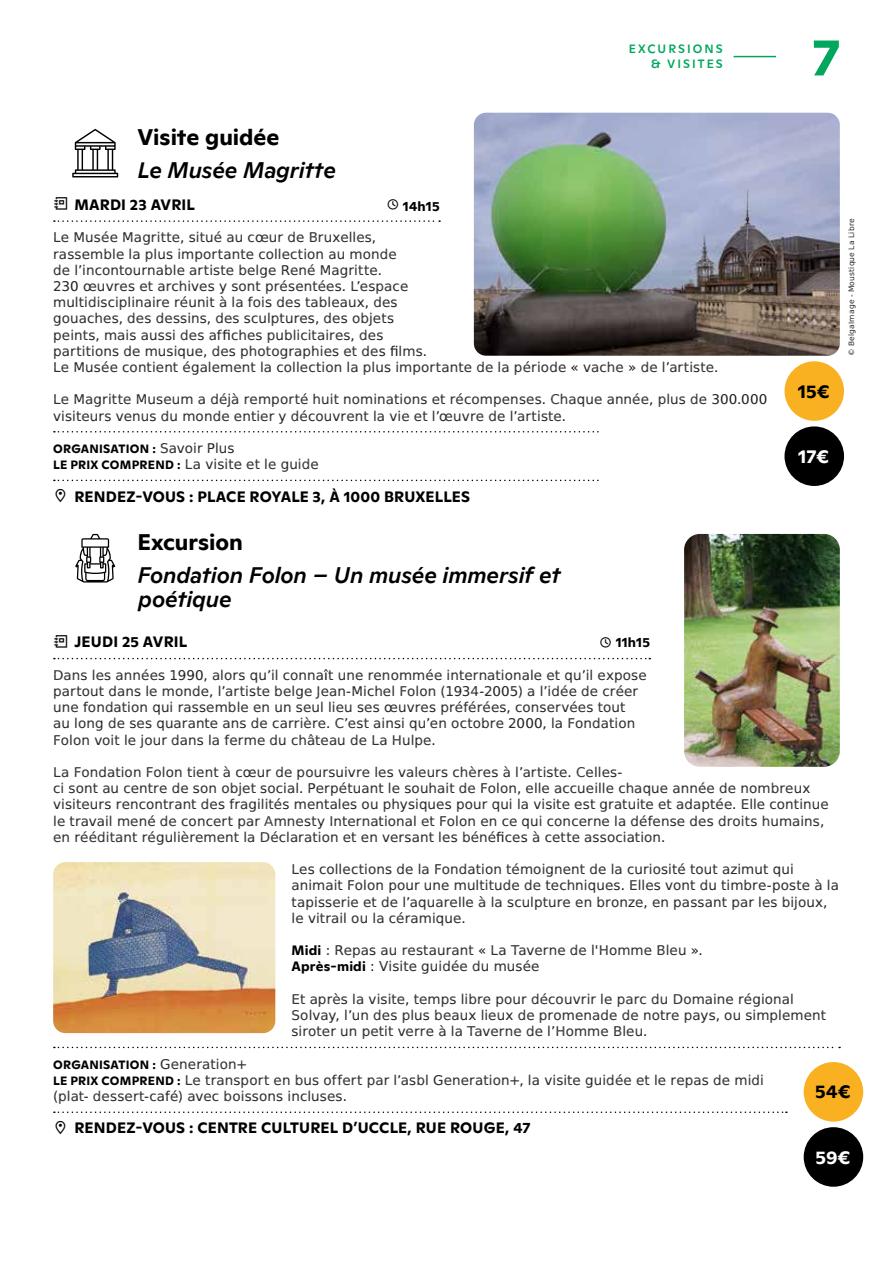
<style>
.page{position:relative;width:893px;height:1263px;background:#fff}
.page>*{position:absolute;margin:0;border:0;box-sizing:border-box;transform-origin:0 0}
.t1{font:700 52.5px "Ginto";color:#00a75d}
.t2{font:italic 500 22.5px/24px "Ginto";letter-spacing:-.005em;color:#000}
.t3{font:700 22.5px "Ginto";color:#000}
.t4{font:700 18.75px "Ginto";color:#fff}
.t5{font:700 18.75px "Ginto";color:#000}
.t6{font:700 15px "Ginto";letter-spacing:.01em;color:#000}
.t7{font:13.5px/16.2px "Spranq eco sans";letter-spacing:.01em;color:#000}
.t8{font:700 13.5px "Ginto";letter-spacing:.01em;color:#000}
.t9{font:700 12px "Ginto";letter-spacing:.015em;color:#000}
.t10{font:500 12px/15px "Ginto";letter-spacing:.17em;color:#00a75d;text-align:right}
.t11{font:7.5px "Spranq eco sans";letter-spacing:.025em;color:#000}
.s1{font-family:"SS Gizmo";font-weight:400}
.s2{font-family:"Spranq eco sans";font-weight:400;font-size:13.5px}
.s3{font-family:"Ginto";font-weight:700;font-size:12px}
.s4{font-family:"Ginto";font-weight:700}
</style>
<div class="page">
<hr style="left:733px;top:56px;width:43px;height:1px;background:#00a75d">
<img style="left:474px;top:113px;width:366px;height:243px">
<svg style="left:54px;top:220px;width:386px;height:2px"></svg>
<svg style="left:54px;top:431px;width:545px;height:1px"></svg>
<svg style="left:54px;top:480px;width:545px;height:1px"></svg>
<svg style="left:72px;top:129px;width:46px;height:48px"></svg>
<svg style="left:54px;top:658px;width:596px;height:1px"></svg>
<svg style="left:54px;top:1047px;width:786px;height:1px"></svg>
<svg style="left:54px;top:1111px;width:733px;height:2px"></svg>
<svg style="left:75px;top:534px;width:40px;height:48px"></svg>
<div style="left:804px;top:1127px;width:59px;height:60px;background:#000;border-radius:50%"></div>
<div style="left:804px;top:1062px;width:59px;height:59px;background:#f9b122;border-radius:50%"></div>
<img style="left:684px;top:534px;width:156px;height:233px">
<img style="left:53px;top:862px;width:222px;height:171px">
<div style="left:784px;top:426px;width:60px;height:60px;background:#000;border-radius:50%"></div>
<div style="left:784px;top:361px;width:60px;height:60px;background:#f9b122;border-radius:50%"></div>
<p class="t10" style="left:629px;top:40px;width:96px">EXCURSIONS &amp; VISITES</p>
<h2 class="t3" style="left:137px;top:120px;width:144px">Visite guidée</h2>
<h2 class="t2" style="left:137px;top:156px;width:200px">Le Musée Magritte</h2>
<p class="t6" style="left:74px;top:193px;width:122px">MARDI 23 AVRIL</p>
<p class="t8" style="left:386px;top:196px;width:55px"><span class="s1">⏲</span> 14h15</p>
<p class="t7" style="left:53px;top:229px;width:667px">Le Musée Magritte, situé au cœur de Bruxelles,<br>rassemble la plus importante collection au monde<br>de l’incontournable artiste belge René Magritte.<br>230 œuvres et archives y sont présentées. L’espace<br>multidisciplinaire réunit à la fois des tableaux, des<br>gouaches, des dessins, des sculptures, des objets<br>peints, mais aussi des affiches publicitaires, des<br>partitions de musique, des photographies et des films.<br>Le Musée contient également la collection la plus importante de la période « vache » de l’artiste.</p>
<p class="t7" style="left:53px;top:391px;width:716px">Le Magritte Museum a déjà remporté huit nominations et récompenses. Chaque année, plus de 300.000 visiteurs venus du monde entier y découvrent la vie et l’œuvre de l’artiste.</p>
<p class="t9" style="left:53px;top:440px;width:183px">ORGANISATION : <span class="s2">Savoir Plus</span></p>
<p class="t7" style="left:53px;top:456px;width:267px"><span class="s3">LE PRIX COMPREND :</span> La visite et le guide</p>
<p class="t6" style="left:53px;top:485px;width:418px"><span class="s1">LOCATION</span> RENDEZ-VOUS : PLACE ROYALE 3, À 1000 BRUXELLES</p>
<h1 class="t1" style="left:812px;top:17px;width:29px">7</h1>
<h3 class="t5" style="left:798px;top:377px;width:34px">15€</h3>
<p class="t11" style="left:847px;top:356px;width:139px;rotate:-90deg">© BelgaImage - Moustique La Libre</p>
<h3 class="t4" style="left:798px;top:442px;width:32px">17€</h3>
<h2 class="t3" style="left:137px;top:525px;width:107px">Excursion</h2>
<h2 class="t2" style="left:137px;top:561px;width:425px">Fondation Folon – Un musée immersif et poétique</h2>
<p class="t6" style="left:74px;top:631px;width:114px">JEUDI 25 AVRIL</p>
<p class="t8" style="left:599px;top:632px;width:53px"><span class="s1">⏲</span> 11h15</p>
<p class="t7" style="left:53px;top:667px;width:595px">Dans les années 1990, alors qu’il connaît une renommée internationale et qu’il expose partout dans le monde, l’artiste belge Jean-Michel Folon (1934-2005) a l’idée de créer une fondation qui rassemble en un seul lieu ses œuvres préférées, conservées tout<br>au long de ses quarante ans de carrière. C’est ainsi qu’en octobre 2000, la Fondation Folon voit le jour dans la ferme du château de La Hulpe.</p>
<p class="t7" style="left:53px;top:764px;width:777px">La Fondation Folon tient à cœur de poursuivre les valeurs chères à l’artiste. Celles-<br>ci sont au centre de son objet social. Perpétuant le souhait de Folon, elle accueille chaque année de nombreux visiteurs rencontrant des fragilités mentales ou physiques pour qui la visite est gratuite et adaptée. Elle continue le travail mené de concert par Amnesty International et Folon en ce qui concerne la défense des droits humains, en rééditant régulièrement la Déclaration et en versant les bénéfices à cette association.</p>
<p class="t7" style="left:292px;top:861px;width:549px">Les collections de la Fondation témoignent de la curiosité tout azimut qui animait Folon pour une multitude de techniques. Elles vont du timbre-poste à la tapisserie et de l’aquarelle à la sculpture en bronze, en passant par les bijoux, le vitrail ou la céramique.</p>
<p class="t7" style="left:292px;top:942px;width:413px"><span class="s4">Midi</span> : Repas au restaurant « La Taverne de l'Homme Bleu ».<br><span class="s4">Après-midi</span> : Visite guidée du musée</p>
<p class="t7" style="left:292px;top:991px;width:536px">Et après la visite, temps libre pour découvrir le parc du Domaine régional<br>Solvay, l’un des plus beaux lieux de promenade de notre pays, ou simplement siroter un petit verre à la Taverne de l’Homme Bleu.</p>
<p class="t9" style="left:53px;top:1055px;width:196px">ORGANISATION : <span class="s2">Generation+</span></p>
<p class="t7" style="left:53px;top:1072px;width:712px"><span class="s3">LE PRIX COMPREND :</span> Le transport en bus offert par l’asbl Generation+, la visite guidée et le repas de midi (plat- dessert-café) avec boissons incluses.</p>
<p class="t6" style="left:53px;top:1117px;width:479px"><span class="s1">LOCATION</span> RENDEZ-VOUS : CENTRE CULTUREL D’UCCLE, RUE ROUGE, 47</p>
<h3 class="t4" style="left:815px;top:1143px;width:37px">59€</h3>
<h3 class="t5" style="left:815px;top:1078px;width:37px">54€</h3>
</div>
